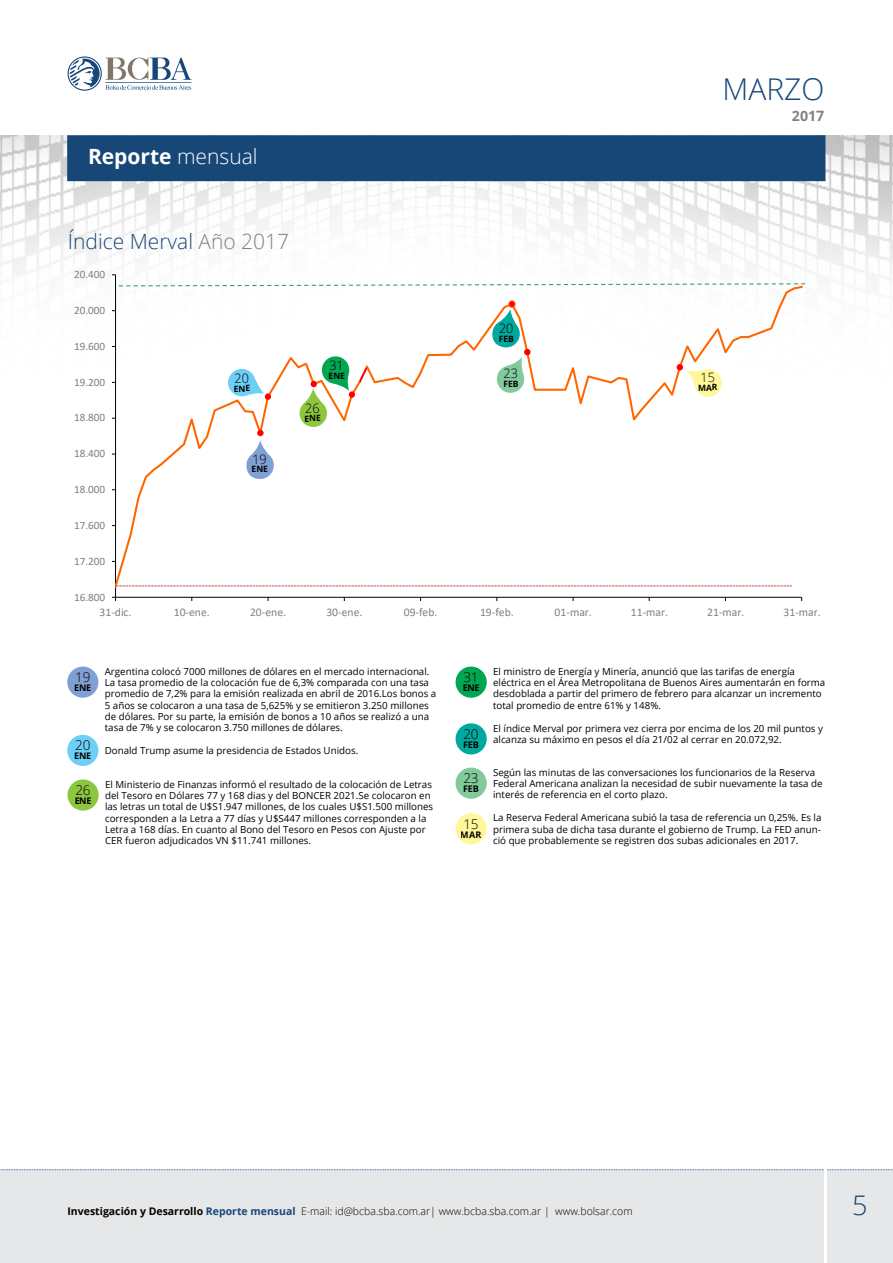
<style>
.page{position:relative;width:893px;height:1263px;background:#fff}
.page>*{position:absolute;margin:0;border:0;box-sizing:border-box;transform-origin:0 0}
.t1{font:300 30px "Open Sans";color:#164777}
.t2{font:300 27px "Open Sans";color:#164777}
.t3{font:300 21px "Open Sans";color:#164777}
.t4{font:700 21px "Open Sans";color:#fff}
.t5{font:700 14.25px "Open Sans";color:#808285}
.t6{font:300 13.5px "Open Sans";letter-spacing:-.01em;color:#000}
.t7{font:11.7px "Calibri";color:#808080}
.t8{font:11.25px "Calibri";color:#808080}
.t9{font:300 10.5px "Open Sans";color:#000}
.t10{font:9.75px/11.2px "Open Sans";color:#000}
.t11{font:700 9px "Open Sans";letter-spacing:-.01em;color:#000}
.s1{font-weight:300}
.s2{color:#808285}
.s3{font-weight:700}
.s4{font-weight:700;color:#164777}
</style>
<div class="page">
<img style="left:0;top:135px;width:893px;height:466px">
<div style="left:67px;top:135px;width:758px;height:46px;background:#164777"></div>
<svg style="left:67px;top:56px;width:35px;height:35px"></svg>
<svg style="left:68px;top:56px;width:34px;height:35px"></svg>
<svg style="left:70px;top:58px;width:121px;height:32px"></svg>
<div style="left:0;top:1170px;width:893px;height:93px;background:#e6e7e8"></div>
<svg style="left:0;top:1169px;width:893px;height:1px"></svg>
<hr style="left:824px;top:1124px;width:3px;height:139px;background:#fff">
<hr style="left:115px;top:275px;width:1px;height:322px;background:#000">
<hr style="left:116px;top:597px;width:686px;height:1px;background:#000">
<svg style="left:112px;top:597px;width:4px;height:4px"></svg>
<svg style="left:115px;top:284px;width:687px;height:305px"></svg>
<div style="left:257px;top:430px;width:7px;height:6px;background:#f00;border-radius:50%"></div>
<div style="left:265px;top:393px;width:6px;height:7px;background:#f00;border-radius:50%"></div>
<div style="left:349px;top:391px;width:6px;height:7px;background:#f00;border-radius:50%"></div>
<svg style="left:118px;top:283px;width:688px;height:4px"></svg>
<svg style="left:116px;top:585px;width:676px;height:1px"></svg>
<div style="left:67px;top:666px;width:31px;height:32px;background:#80a0d3;border-radius:50%"></div>
<div style="left:456px;top:666px;width:31px;height:32px;background:#00a651;border-radius:50%"></div>
<div style="left:456px;top:767px;width:31px;height:32px;background:#82ca9c;border-radius:50%"></div>
<div style="left:456px;top:813px;width:31px;height:31px;background:#fff799;border-radius:50%"></div>
<div style="left:456px;top:723px;width:31px;height:31px;background:#00a99d;border-radius:50%"></div>
<div style="left:67px;top:735px;width:31px;height:31px;background:#6dcff6;border-radius:50%"></div>
<div style="left:67px;top:779px;width:32px;height:32px;background:#8dc63f;border-radius:50%"></div>
<svg style="left:246px;top:440px;width:28px;height:39px"></svg>
<svg style="left:677px;top:364px;width:47px;height:36px"></svg>
<svg style="left:226px;top:367px;width:38px;height:30px"></svg>
<svg style="left:492px;top:301px;width:38px;height:94px"></svg>
<svg style="left:300px;top:354px;width:50px;height:73px"></svg>
<h3 class="t4" style="left:88px;top:141px;width:171px">Reporte <span class="s1">mensual</span></h3>
<h3 class="t3" style="left:68px;top:227px;width:223px">Índice Merval <span class="s2">Año 2017</span></h3>
<p class="t8" style="left:74px;top:266px;width:33px">20.400</p>
<p class="t8" style="left:74px;top:302px;width:33px">20.000</p>
<p class="t8" style="left:74px;top:338px;width:33px">19.600</p>
<p class="t8" style="left:74px;top:374px;width:33px">19.200</p>
<p class="t8" style="left:74px;top:410px;width:33px">18.800</p>
<p class="t8" style="left:74px;top:446px;width:33px">18.400</p>
<p class="t8" style="left:74px;top:481px;width:33px">18.000</p>
<p class="t8" style="left:74px;top:517px;width:33px">17.600</p>
<p class="t8" style="left:74px;top:553px;width:33px">17.200</p>
<p class="t8" style="left:74px;top:589px;width:33px">16.800</p>
<h1 class="t1" style="left:722px;top:68px;width:103px">MARZO</h1>
<h3 class="t5" style="left:792px;top:105px;width:34px">2017</h3>
<p class="t7" style="left:99px;top:604px;width:33px">31-dic.</p>
<p class="t7" style="left:174px;top:604px;width:37px">10-ene.</p>
<p class="t7" style="left:250px;top:604px;width:38px">20-ene.</p>
<p class="t7" style="left:326px;top:604px;width:38px">30-ene.</p>
<p class="t7" style="left:404px;top:604px;width:35px">09-feb.</p>
<p class="t7" style="left:480px;top:604px;width:35px">19-feb.</p>
<p class="t7" style="left:555px;top:604px;width:39px">01-mar.</p>
<p class="t7" style="left:631px;top:604px;width:39px">11-mar.</p>
<p class="t7" style="left:707px;top:604px;width:39px">21-mar.</p>
<p class="t7" style="left:783px;top:604px;width:39px">31-mar.</p>
<h3 class="t6" style="left:75px;top:668px;width:17px">19</h3>
<p class="t11" style="left:74px;top:681px;width:19px">ENE</p>
<p class="t10" style="left:105px;top:665px;width:333px">Argentina colocó 7000 millones de dólares en el mercado internacional.<br>La tasa promedio de la colocación fue de 6,3% comparada con una tasa promedio de 7,2% para la emisión realizada en abril de 2016.Los bonos a 5 años se colocaron a una tasa de 5,625% y se emitieron 3.250 millones de dólares. Por su parte, la emisión de bonos a 10 años se realizó a una tasa de 7% y se colocaron 3.750 millones de dólares.</p>
<p class="t10" style="left:75px;top:744px;width:285px"><sup>20</sup> Donald Trump asume la presidencia de Estados Unidos.</p>
<p class="t11" style="left:74px;top:750px;width:19px">ENE</p>
<p class="t10" style="left:105px;top:778px;width:330px">El Ministerio de Finanzas informó el resultado de la colocación de Letras del Tesoro en Dólares 77 y 168 dias y del BONCER 2021.Se colocaron en las letras un total de U$S1.947 millones, de los cuales U$S1.500 millones corresponden a la Letra a 77 días y U$S447 millones corresponden a la Letra a 168 días. En cuanto al Bono del Tesoro en Pesos con Ajuste por CER fueron adjudicados VN $11.741 millones.</p>
<h3 class="t6" style="left:75px;top:781px;width:17px">26</h3>
<p class="t11" style="left:74px;top:794px;width:19px">ENE</p>
<h3 class="t6" style="left:463px;top:668px;width:17px">31</h3>
<p class="t11" style="left:462px;top:681px;width:19px">ENE</p>
<p class="t10" style="left:493px;top:665px;width:334px">El ministro de Energía y Minería, anunció que las tarifas de energía eléctrica en el Área Metropolitana de Buenos Aires aumentarán en forma desdoblada a partir del primero de febrero para alcanzar un incremento total promedio de entre 61% y 148%.</p>
<h3 class="t6" style="left:463px;top:725px;width:17px">20</h3>
<p class="t11" style="left:463px;top:738px;width:17px">FEB</p>
<p class="t10" style="left:493px;top:722px;width:331px">El índice Merval por primera vez cierra por encima de los 20 mil puntos y alcanza su máximo en pesos el día 21/02 al cerrar en 20.072,92.</p>
<h3 class="t6" style="left:463px;top:769px;width:17px">23</h3>
<p class="t11" style="left:463px;top:782px;width:17px">FEB</p>
<p class="t10" style="left:493px;top:766px;width:331px">Según las minutas de las conversaciones los funcionarios de la Reserva<br>Federal Americana analizan la necesidad de subir nuevamente la tasa de interés de referencia en el corto plazo.</p>
<h3 class="t6" style="left:463px;top:814px;width:17px">15</h3>
<p class="t11" style="left:461px;top:828px;width:22px">MAR</p>
<p class="t10" style="left:493px;top:812px;width:330px;text-align:justify">La Reserva Federal Americana subió la tasa de referencia un 0,25%. Es la primera suba de dicha tasa durante el gobierno de Trump. La FED anun&shy;ció que probablemente se registren dos subas adicionales en 2017.</p>
<p class="t9" style="left:68px;top:1204px;width:567px"><span class="s3">Investigación y Desarrollo</span> <span class="s4">Reporte mensual</span> E-mail: id@bcba.sba.com.ar| www.bcba.sba.com.ar | www.bolsar.com</p>
<h2 class="t2" style="left:852px;top:1187px;width:17px">5</h2>
</div>
